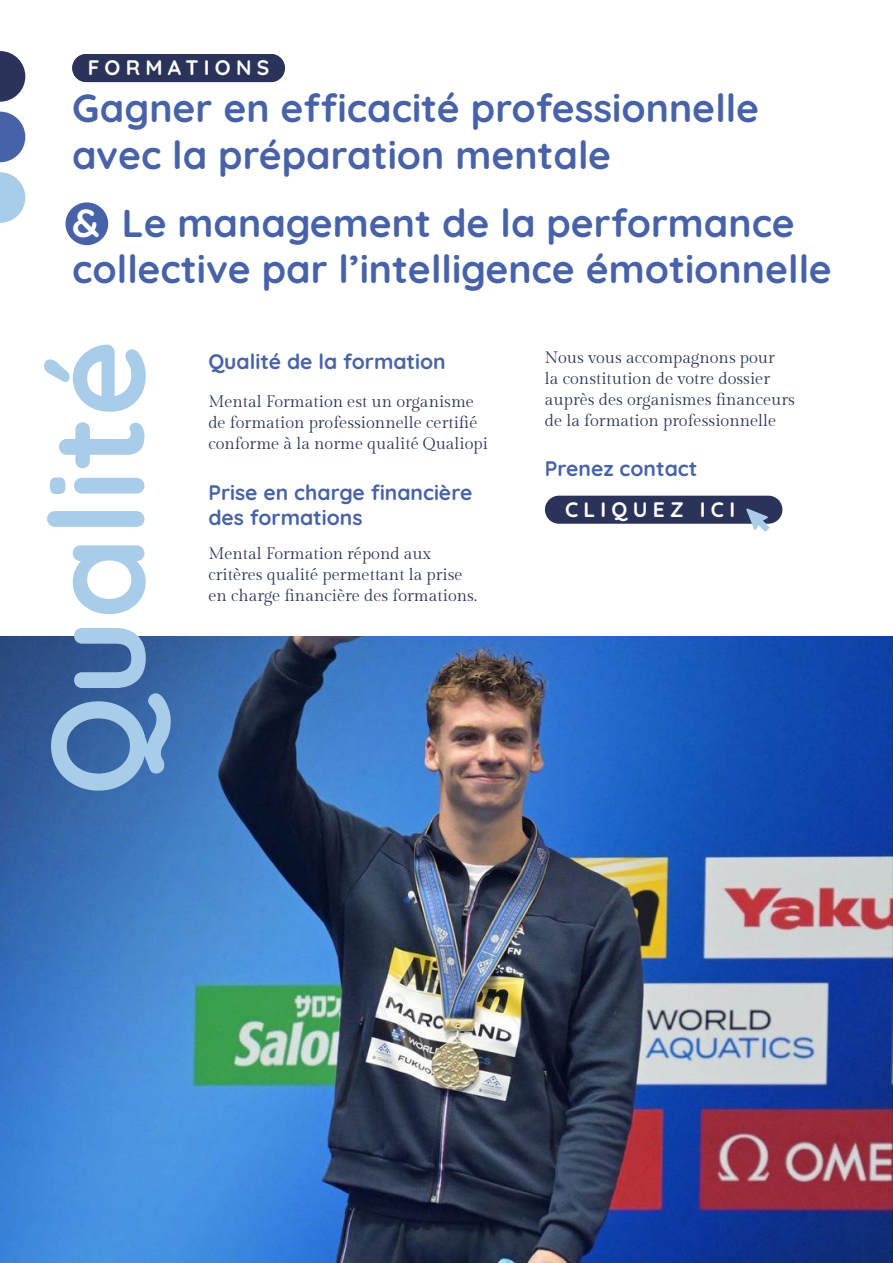
<style>
.page{position:relative;width:893px;height:1263px;background:#fff}
.page>*{position:absolute;margin:0;border:0;box-sizing:border-box;transform-origin:0 0}
.t1{font:700 131.55px "Quicksand";color:#a9cce9}
.t2{font:700 39px/46.8px "Quicksand";color:#4762a9}
.t3{font:700 21px/25.2px "Quicksand";color:#4762a9}
.t4{font:700 21px "Quicksand";letter-spacing:.25em;color:#fff}
.t5{font:16.5px/21px "Gilda Display";color:#2b335b}
.s1{color:#fff}
</style>
<div class="page">
<svg style="left:0;top:51px;width:25px;height:51px"></svg>
<svg style="left:0;top:112px;width:25px;height:50px"></svg>
<svg style="left:0;top:172px;width:25px;height:51px"></svg>
<img style="left:0;top:636px;width:893px;height:627px">
<div style="left:545px;top:496px;width:237px;height:28px;background:#2b335b;border-radius:14px"></div>
<svg style="left:746px;top:508px;width:23px;height:23px"></svg>
<div style="left:72px;top:54px;width:213px;height:28px;background:#2b335b;border-radius:14px"></div>
<div style="left:65px;top:202px;width:43px;height:43px;background:#4762a9;border-radius:50%"></div>
<p class="t4" style="left:88px;top:51px;width:183px">FORMATIONS</p>
<h2 class="t2" style="left:72px;top:81px;width:688px">Gagner en efficacité professionnelle avec la préparation mentale</h2>
<h2 class="t2" style="left:72px;top:196px;width:761px"><span class="s1">&amp;</span> Le management de la performance collective par l’intelligence émotionnelle</h2>
<h1 class="t1" style="left:-4px;top:796px;width:458px;rotate:-90deg">Qualité</h1>
<p class="t3" style="left:208px;top:347px;width:239px">Qualité de la formation</p>
<p class="t5" style="left:208px;top:391px;width:281px">Mental Formation est un organisme de formation professionnelle certifié conforme à la norme qualité Qualiopi</p>
<p class="t3" style="left:208px;top:477px;width:266px">Prise en charge financière des formations</p>
<p class="t5" style="left:208px;top:542px;width:270px">Mental Formation répond aux critères qualité permettant la prise en charge financière des formations.</p>
<p class="t5" style="left:545px;top:346px;width:252px">Nous vous accompagnons pour<br>la constitution de votre dossier auprès des organismes financeurs de la formation professionnelle</p>
<p class="t3" style="left:545px;top:454px;width:154px">Prenez contact</p>
<p class="t4" style="left:565px;top:493px;width:171px">CLIQUEZ ICI</p>
</div>
